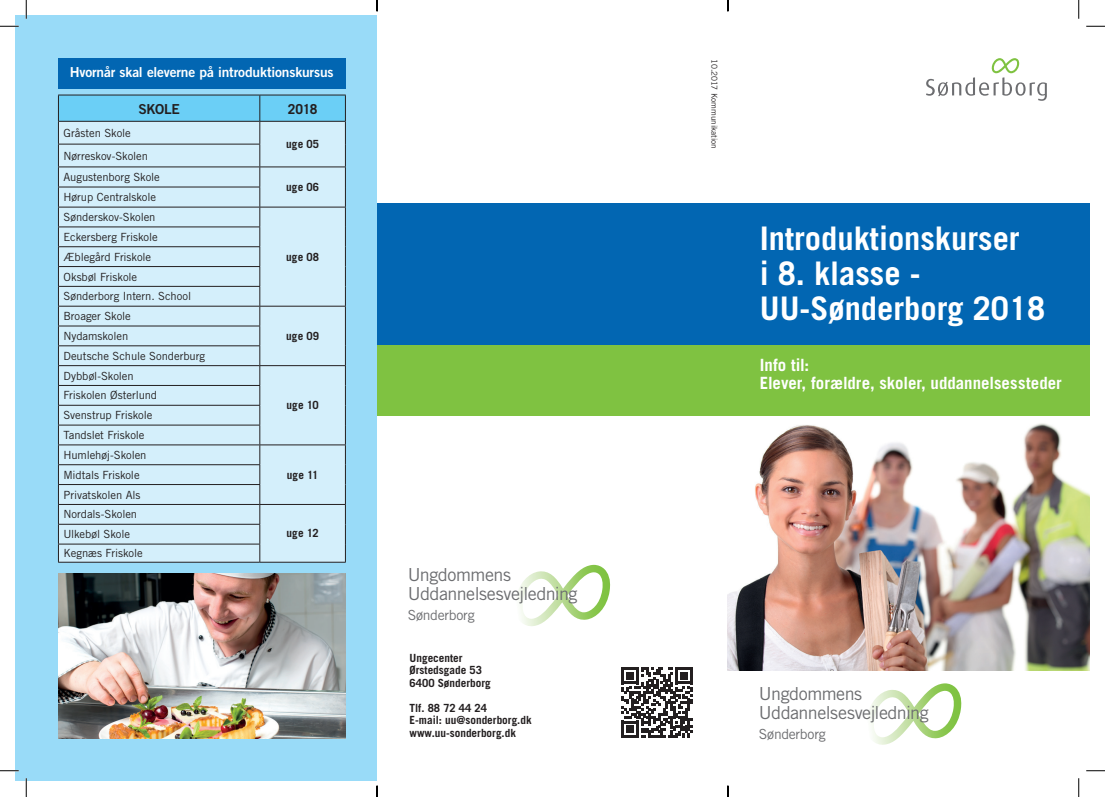
<style>
.page{position:relative;width:1105px;height:797px;background:#fff}
.page>*{position:absolute;margin:0;border:0;box-sizing:border-box;transform-origin:0 0}
.t1{font:700 32.5px/35px "Trade Gothic LT Std";color:#fff}
.t2{font:18px/19px "Trade Gothic LT Std";letter-spacing:-.03em;color:#6c6d70}
.t3{font:700 16.88px/18.8px "Trade Gothic LT Std";color:#fff}
.t4{font:14px "Trade Gothic LT Std";letter-spacing:-.015em;color:#6c6d70}
.t5{font:13.75px "Trade Gothic LT Std Bd 2";letter-spacing:-.01em;color:#fff}
.t6{font:13.75px "Trade Gothic LT Std Bd 2";letter-spacing:-.02em;color:#231f20}
.t7{font:700 13.75px "Trade Gothic LT Std";color:#231f20}
.t8{font:11.25px/19.8px "Trade Gothic LT Std";letter-spacing:-.01em;color:#231f20}
.t9{font:700 11.25px/12.5px "Trade Gothic LT Std";color:#231f20}
.t10{font:8.12px "Trade Gothic LT Std";letter-spacing:-.005em;color:#231f20}
</style>
<div class="page">
<img style="left:728px;top:423px;width:361px;height:247px">
<div style="left:16px;top:16px;width:361px;height:765px;background:#99dbf8"></div>
<div style="left:58px;top:58px;width:287px;height:30px;background:#0266b2"></div>
<div style="left:377px;top:203px;width:351px;height:142px;background:#0266b2"></div>
<div style="left:728px;top:203px;width:361px;height:142px;background:#0266b2"></div>
<div style="left:377px;top:345px;width:351px;height:71px;background:#7fc241"></div>
<div style="left:728px;top:345px;width:361px;height:71px;background:#7fc241"></div>
<svg style="left:622px;top:667px;width:70px;height:71px"></svg>
<svg style="left:926px;top:58px;width:121px;height:43px"></svg>
<svg style="left:870px;top:683px;width:92px;height:62px"></svg>
<svg style="left:518px;top:565px;width:93px;height:61px"></svg>
<img style="left:58px;top:573px;width:287px;height:165px">
<hr style="left:260px;top:562px;width:86px;height:1px;background:#231f20">
<svg style="left:58px;top:95px;width:288px;height:467px;background:#c4e1ee"></svg>
<hr style="left:58px;top:562px;width:202px;height:1px;background:#231f20">
<svg style="left:0;top:25px;width:19px;height:2px"></svg>
<svg style="left:1086px;top:25px;width:19px;height:2px"></svg>
<svg style="left:0;top:770px;width:19px;height:1px"></svg>
<svg style="left:1086px;top:770px;width:19px;height:1px"></svg>
<svg style="left:25px;top:0;width:2px;height:19px"></svg>
<svg style="left:25px;top:778px;width:2px;height:19px"></svg>
<svg style="left:1078px;top:0;width:1px;height:19px"></svg>
<svg style="left:1078px;top:778px;width:1px;height:19px"></svg>
<svg style="left:376px;top:0;width:2px;height:11px"></svg>
<svg style="left:376px;top:785px;width:2px;height:12px"></svg>
<svg style="left:727px;top:0;width:2px;height:11px"></svg>
<svg style="left:727px;top:785px;width:2px;height:12px"></svg>
<p class="t5" style="left:70px;top:63px;width:265px">Hvornår skal eleverne på introduktionskursus</p>
<p class="t8" style="left:63px;top:123px;width:69px">Gråsten Skole</p>
<p class="t6" style="left:138px;top:100px;width:43px">SKOLE</p>
<p class="t7" style="left:288px;top:100px;width:31px">2018</p>
<p class="t8" style="left:63px;top:145px;width:98px;line-height:21.5px">Nørreskov-Skolen<br>Augustenborg Skole</p>
<p class="t8" style="left:63px;top:187px;width:94px">Hørup Centralskole<br>Sønderskov-Skolen</p>
<p class="t8" style="left:63px;top:227px;width:129px">Eckersberg Friskole<br>Æblegård Friskole<br>Oksbøl Friskole<br>Sønderborg Intern. School<br>Broager Skole<br>Nydamskolen</p>
<p class="t8" style="left:63px;top:346px;width:143px">Deutsche Schule Sonderburg<br>Dybbøl-Skolen</p>
<p class="t8" style="left:63px;top:385px;width:95px">Friskolen Østerlund<br>Svenstrup Friskole<br>Tandslet Friskole<br>Humlehøj-Skolen<br>Midtals Friskole</p>
<p class="t8" style="left:63px;top:484px;width:79px">Privatskolen Als<br>Nordals-Skolen<br>Ulkebøl Skole</p>
<p class="t8" style="left:63px;top:543px;width:81px">Kegnæs Friskole</p>
<p class="t9" style="left:286px;top:138px;width:35px">uge 05</p>
<p class="t9" style="left:286px;top:181px;width:35px">uge 06</p>
<p class="t9" style="left:286px;top:250px;width:35px">uge 08</p>
<p class="t9" style="left:286px;top:329px;width:35px">uge 09</p>
<p class="t9" style="left:286px;top:399px;width:34px">uge 10</p>
<p class="t9" style="left:287px;top:468px;width:33px">uge 11</p>
<p class="t9" style="left:286px;top:527px;width:34px">uge 12</p>
<h2 class="t2" style="left:408px;top:565px;width:171px">Ungdommens<br>Uddannelsesvejledning</h2>
<p class="t4" style="left:408px;top:606px;width:68px">Sønderborg</p>
<p class="t9" style="left:410px;top:651px;width:83px">Ungecenter<br>Ørstedsgade 53<br>6400 Sønderborg</p>
<p class="t9" style="left:410px;top:701px;width:124px">Tlf. 88 72 44 24<br>E-mail: uu@sonderborg.dk www.uu-sonderborg.dk</p>
<p class="t10" style="left:719px;top:59px;width:91px;rotate:90deg">10.2017 Kommunikation</p>
<h1 class="t1" style="left:760px;top:220px;width:287px">Introduktionskurser<br>i 8. klasse -<br>UU-Sønderborg 2018</h1>
<h3 class="t3" style="left:760px;top:355px;width:304px">Info til:<br>Elever, forældre, skoler, uddannelsessteder</h3>
<h2 class="t2" style="left:759px;top:683px;width:171px">Ungdommens<br>Uddannelsesvejledning</h2>
<p class="t4" style="left:759px;top:725px;width:68px">Sønderborg</p>
</div>
